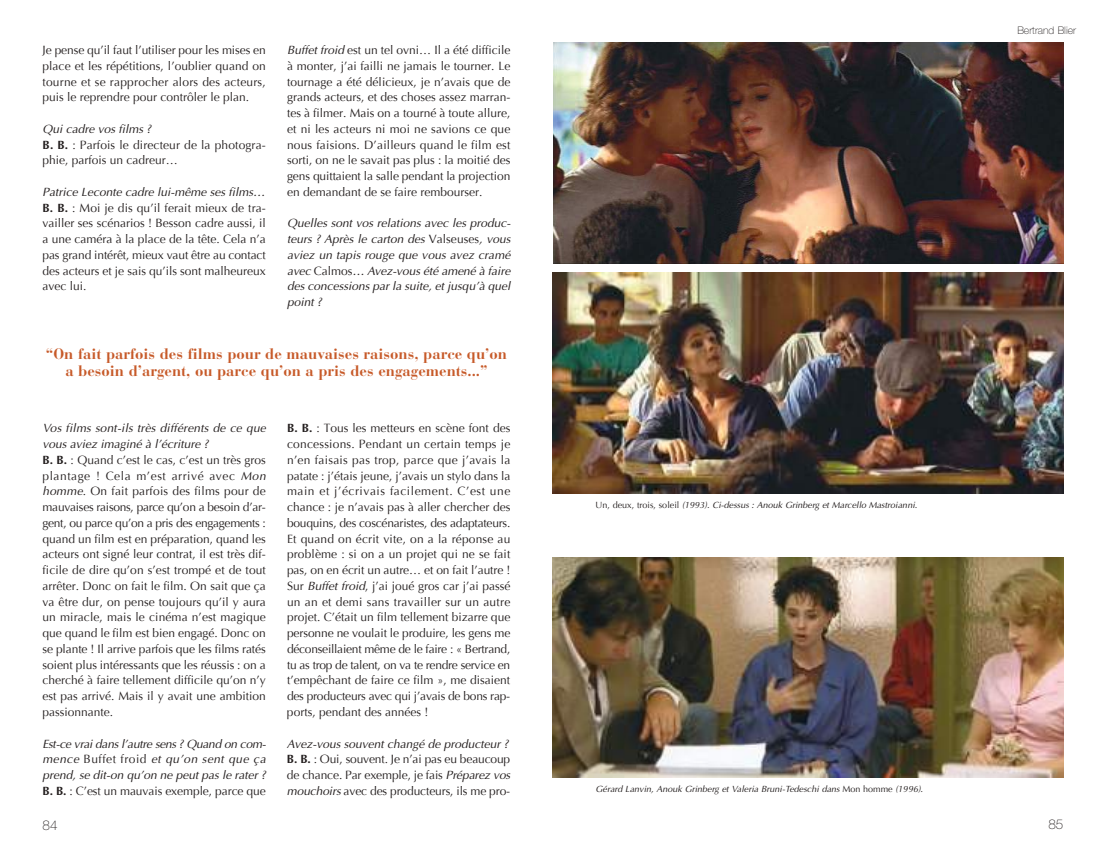
<style>
.page{position:relative;width:1106px;height:851px;background:#fff}
.page>*{position:absolute;margin:0;border:0;box-sizing:border-box;transform-origin:0 0}
.t1{font:700 15px/17.2px "Bauer Bodoni";color:#c75a29;text-align:center}
.t2{font:100 13.5px "Helvetica Neue";color:#241f1f}
.t3{font:12px/15.8px "Optima";color:#241f1f;text-align:justify}
.t4{font:italic 12px/15.8px "Optima";color:#241f1f;text-align:justify}
.t5{font:100 10.5px "Helvetica Neue";color:#241f1f}
.t6{font:italic 9px "Optima";color:#241f1f}
.s1{font-style:italic}
.s2{font-weight:700}
.s3{font-style:normal}
.s4{font-weight:700;font-style:normal}
</style>
<div class="page">
<img style="left:553px;top:43px;width:510px;height:220px">
<img style="left:553px;top:557px;width:510px;height:220px">
<img style="left:553px;top:272px;width:510px;height:221px">
<p class="t3" style="left:43px;top:42px;width:225px">Je pense qu’il faut l’utiliser pour les mises en place et les répétitions, l’oublier quand on tourne et se rapprocher alors des acteurs, puis le reprendre pour contrôler le plan.</p>
<p class="t3" style="left:43px;top:121px;width:225px;text-align:left"><span class="s1">Qui cadre vos films ?<br></span><span class="s2">B. B.</span> : Parfois le directeur de la photogra&shy;phie, parfois un cadreur…</p>
<p class="t3" style="left:43px;top:184px;width:225px"><span class="s1">Patrice Leconte cadre lui-même ses films… </span><span class="s2">B. B.</span> : Moi je dis qu’il ferait mieux de tra&shy;vailler ses scénarios ! Besson cadre aussi, il a une caméra à la place de la tête. Cela n’a pas grand intérêt, mieux vaut être au contact des acteurs et je sais qu’ils sont malheureux avec lui.</p>
<p class="t3" style="left:287px;top:42px;width:225px"><span class="s1">Buffet froid</span> est un tel ovni… Il a été difficile à monter, j’ai failli ne jamais le tourner. Le tournage a été délicieux, je n’avais que de grands acteurs, et des choses assez marran&shy;tes à filmer. Mais on a tourné à toute allure, et ni les acteurs ni moi ne savions ce que nous faisions. D’ailleurs quand le film est sorti, on ne le savait pas plus : la moitié des gens quittaient la salle pendant la projection en demandant de se faire rembourser.</p>
<p class="t4" style="left:287px;top:215px;width:225px">Quelles sont vos relations avec les produc&shy;teurs ? Après le carton des <span class="s3">Valseuses</span>, vous aviez un tapis rouge que vous avez cramé avec <span class="s3">Calmos</span>… Avez-vous été amené à faire des concessions par la suite, et jusqu’à quel point ?</p>
<p class="t1" style="left:46px;top:347px;width:462px">“On fait parfois des films pour de mauvaises raisons, parce qu’on a besoin d’argent, ou parce qu’on a pris des engagements...”</p>
<p class="t3" style="left:42px;top:420px;width:225px;text-align:left"><span class="s1">Vos films sont-ils très différents de ce que vous aviez imaginé à l’écriture ?<br></span><span class="s2">B. B.</span> : Quand c’est le cas, c’est un très gros plantage ! Cela m’est arrivé avec <span class="s1">Mon homme</span>. On fait parfois des films pour de mauvaises raisons, parce qu’on a besoin d’ar&shy;gent, ou parce qu’on a pris des engagements : quand un film est en préparation, quand les acteurs ont signé leur contrat, il est très dif&shy;ficile de dire qu’on s’est trompé et de tout arrêter. Donc on fait le film. On sait que ça va être dur, on pense toujours qu’il y aura un miracle, mais le cinéma n’est magique que quand le film est bien engagé. Donc on se plante ! Il arrive parfois que les films ratés soient plus intéressants que les réussis : on a cherché à faire tellement difficile qu’on n’y est pas arrivé. Mais il y avait une ambition passionnante.</p>
<p class="t4" style="left:42px;top:735px;width:225px">Est-ce vrai dans l’autre sens ? Quand on com&shy;mence <span class="s3">Buffet froid</span> et qu’on sent que ça prend, se dit-on qu’on ne peut pas le rater ?<br><span class="s4">B. B.</span> <span class="s3">: C’est un mauvais exemple, parce que</span></p>
<p class="t2" style="left:43px;top:820px;width:17px">84</p>
<p class="t3" style="left:287px;top:420px;width:225px"><span class="s2">B. B.</span> : Tous les metteurs en scène font des concessions. Pendant un certain temps je n’en faisais pas trop, parce que j’avais la patate : j’étais jeune, j’avais un stylo dans la main et j’écrivais facilement. C’est une chance : je n’avais pas à aller chercher des bouquins, des coscénaristes, des adaptateurs.<br>Et quand on écrit vite, on a la réponse au problème : si on a un projet qui ne se fait pas, on en écrit un autre… et on fait l’autre !<br>Sur <span class="s1">Buffet froid</span>, j’ai joué gros car j’ai passé un an et demi sans travailler sur un autre projet. C’était un film tellement bizarre que personne ne voulait le produire, les gens me déconseillaient même de le faire : « Bertrand, tu as trop de talent, on va te rendre service en t’empêchant de faire ce film », me disaient des producteurs avec qui j’avais de bons rap&shy;ports, pendant des années !</p>
<p class="t3" style="left:287px;top:735px;width:225px;text-align:left"><span class="s1">Avez-vous souvent changé de producteur ?<br></span><span class="s2">B. B.</span> : Oui, souvent. Je n’ai pas eu beaucoup de chance. Par exemple, je fais <span class="s1">Préparez vos mouchoirs</span> avec des producteurs, ils me pro-</p>
<p class="t6" style="left:595px;top:499px;width:323px"><span class="s3">Un, deux, trois, soleil</span> (1993). Ci-dessus : Anouk Grinberg et Marcello Mastroianni.</p>
<p class="t6" style="left:595px;top:783px;width:329px">Gérard Lanvin, Anouk Grinberg et Valeria Bruni-Tedeschi dans <span class="s3">Mon homme</span> (1996).</p>
<p class="t5" style="left:1017px;top:27px;width:60px">Bertrand Blier</p>
<p class="t2" style="left:1048px;top:819px;width:17px">85</p>
</div>
